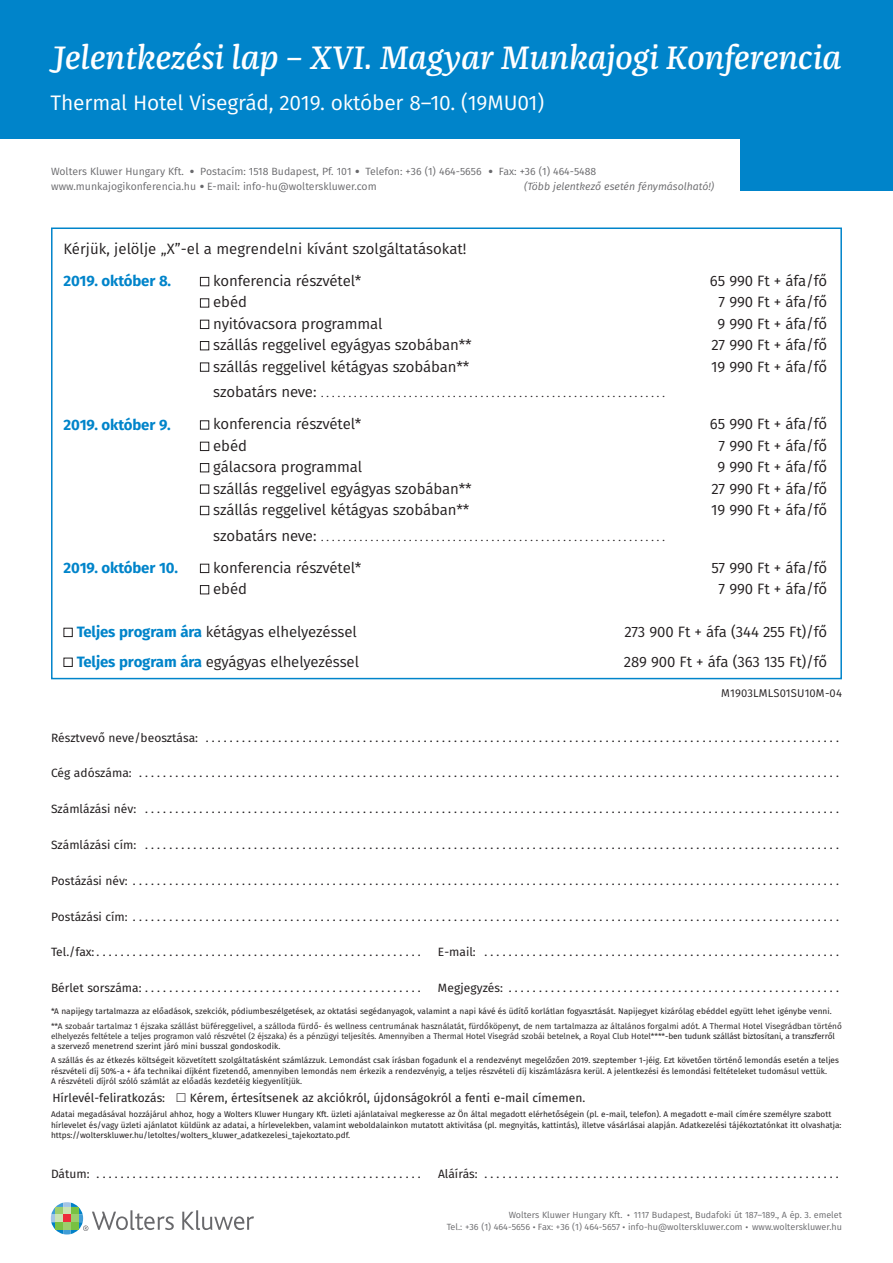
<style>
.page{position:relative;width:893px;height:1263px;background:#fff}
.page>*{position:absolute;margin:0;border:0;box-sizing:border-box;transform-origin:0 0}
.t1{font:italic 500 33.75px "Franziska Pro";color:#fff}
.t2{font:21px "Fira Sans";letter-spacing:-.01em;color:#fff}
.t3{font:15px "Fira Sans";letter-spacing:-.01em;color:#231f20}
.t4{font:300 15px "Fira Sans";color:#231f20}
.t5{font:700 15px "Fira Sans";letter-spacing:-.01em;color:#0084ca}
.t6{font:12px "Fira Sans";color:#231f20}
.t7{font:11.25px "Fira Sans";letter-spacing:.01em;color:#231f20}
.t8{font:10.5px/15px "Fira Sans";color:#69696c}
.t9{font:italic 10.5px "Fira Sans";color:#69696c}
.t10{font:9px/12px "Fira Sans";color:#69696c;text-align:right}
.t11{font:8.25px/10.2px "Fira Sans";color:#231f20}
.t12{font:8.25px/10.2px "Fira Sans";color:#231f20}
.s1{font-weight:900}
.s2{font-weight:400}
.s3{font-weight:700;color:#0084ca}
.s4{font-style:inherit}
</style>
<div class="page">
<div style="left:0;top:0;width:893px;height:190px;background:#0084ca"></div>
<div style="left:0;top:139px;width:739px;height:102px;background:#fff"></div>
<svg style="left:182px;top:1210px;width:72px;height:20px"></svg>
<svg style="left:51px;top:1202px;width:123px;height:32px"></svg>
<div style="left:200px;top:277px;width:9px;height:9px;border:1px solid #231f20"></div>
<div style="left:200px;top:298px;width:9px;height:9px;border:1px solid #231f20"></div>
<div style="left:200px;top:320px;width:9px;height:9px;border:1px solid #231f20"></div>
<div style="left:200px;top:341px;width:9px;height:9px;border:1px solid #231f20"></div>
<div style="left:200px;top:363px;width:9px;height:9px;border:1px solid #231f20"></div>
<div style="left:200px;top:420px;width:9px;height:9px;border:1px solid #231f20"></div>
<div style="left:200px;top:442px;width:9px;height:9px;border:1px solid #231f20"></div>
<div style="left:200px;top:463px;width:9px;height:9px;border:1px solid #231f20"></div>
<div style="left:200px;top:485px;width:9px;height:9px;border:1px solid #231f20"></div>
<div style="left:200px;top:506px;width:9px;height:9px;border:1px solid #231f20"></div>
<div style="left:200px;top:564px;width:9px;height:9px;border:1px solid #231f20"></div>
<div style="left:200px;top:585px;width:9px;height:9px;border:1px solid #231f20"></div>
<div style="left:64px;top:628px;width:9px;height:9px;border:1px solid #231f20"></div>
<div style="left:64px;top:658px;width:9px;height:9px;border:1px solid #231f20"></div>
<div style="left:51px;top:227px;width:791px;height:452px;border:2px solid #0084ca"></div>
<h1 class="t1" style="left:51px;top:36px;width:792px">Jelentkezési lap – XVI. Magyar Munkajogi Konferencia</h1>
<h2 class="t2" style="left:51px;top:87px;width:495px">Thermal Hotel Visegrád, 2019. október 8–10. (19MU01)</h2>
<p class="t8" style="left:51px;top:164px;width:547px">Wolters Kluwer Hungary Kft. <span class="s1">•</span> Postacím: 1518 Budapest, Pf. 101 <span class="s1">•</span> Telefon: +36 (1) 464-5656 <span class="s1">•</span> Fax: +36 (1) 464-5488 www.munkajogikonferencia.hu <span class="s1">•</span> E-mail: info-hu@wolterskluwer.com</p>
<p class="t9" style="left:524px;top:179px;width:192px">(Több jelentkező esetén fénymásolható!)</p>
<p class="t3" style="left:64px;top:238px;width:404px">Kérjük, jelölje „X”-el a megrendelni kívánt szolgáltatásokat!</p>
<p class="t5" style="left:64px;top:268px;width:109px">2019. október 8.</p>
<p class="t3" style="left:213px;top:270px;width:150px">konferencia részvétel*</p>
<p class="t3" style="left:710px;top:270px;width:119px">65 990 Ft + áfa/fő</p>
<p class="t3" style="left:213px;top:291px;width:35px">ebéd</p>
<p class="t3" style="left:719px;top:291px;width:110px">7 990 Ft + áfa/fő</p>
<p class="t3" style="left:213px;top:312px;width:171px">nyitóvacsora programmal</p>
<p class="t3" style="left:717px;top:312px;width:111px">9 990 Ft + áfa/fő</p>
<p class="t3" style="left:213px;top:334px;width:260px">szállás reggelivel egyágyas szobában**</p>
<p class="t3" style="left:711px;top:334px;width:117px">27 990 Ft + áfa/fő</p>
<p class="t3" style="left:213px;top:355px;width:258px">szállás reggelivel kétágyas szobában**</p>
<p class="t3" style="left:711px;top:355px;width:118px">19 990 Ft + áfa/fő</p>
<p class="t4" style="left:213px;top:382px;width:453px"><span class="s2">szobatárs neve:</span> ...............................................................</p>
<p class="t5" style="left:64px;top:412px;width:109px">2019. október 9.</p>
<p class="t3" style="left:213px;top:413px;width:150px">konferencia részvétel*</p>
<p class="t3" style="left:710px;top:413px;width:119px">65 990 Ft + áfa/fő</p>
<p class="t3" style="left:213px;top:434px;width:35px">ebéd</p>
<p class="t3" style="left:719px;top:434px;width:110px">7 990 Ft + áfa/fő</p>
<p class="t3" style="left:213px;top:456px;width:151px">gálacsora programmal</p>
<p class="t3" style="left:717px;top:456px;width:111px">9 990 Ft + áfa/fő</p>
<p class="t3" style="left:213px;top:477px;width:260px">szállás reggelivel egyágyas szobában**</p>
<p class="t3" style="left:711px;top:477px;width:117px">27 990 Ft + áfa/fő</p>
<p class="t3" style="left:213px;top:499px;width:258px">szállás reggelivel kétágyas szobában**</p>
<p class="t3" style="left:711px;top:499px;width:118px">19 990 Ft + áfa/fő</p>
<p class="t4" style="left:213px;top:525px;width:453px"><span class="s2">szobatárs neve:</span> ...............................................................</p>
<p class="t5" style="left:64px;top:555px;width:116px">2019. október 10.</p>
<p class="t3" style="left:213px;top:556px;width:150px">konferencia részvétel*</p>
<p class="t3" style="left:711px;top:556px;width:117px">57 990 Ft + áfa/fő</p>
<p class="t3" style="left:213px;top:578px;width:35px">ebéd</p>
<p class="t3" style="left:719px;top:578px;width:110px">7 990 Ft + áfa/fő</p>
<p class="t3" style="left:77px;top:620px;width:282px"><span class="s3">Teljes program ára</span> kétágyas elhelyezéssel</p>
<p class="t3" style="left:624px;top:620px;width:204px">273 900 Ft + áfa (344 255 Ft)/fő</p>
<p class="t3" style="left:77px;top:650px;width:284px"><span class="s3">Teljes program ára</span> egyágyas elhelyezéssel</p>
<p class="t3" style="left:624px;top:650px;width:205px">289 900 Ft + áfa (363 135 Ft)/fő</p>
<p class="t7" style="left:721px;top:685px;width:122px">M1903LMLS01SU10M-04</p>
<p class="t6" style="left:51px;top:728px;width:789px">Résztvevő neve/beosztása: . . . . . . . . . . . . . . . . . . . . . . . . . . . . . . . . . . . . . . . . . . . . . . . . . . . . . . . . . . . . . . . . . . . . . . . . . . . . . . . . . . . . . . . . . . . . . . . . . . . . . . . . .</p>
<p class="t6" style="left:51px;top:764px;width:789px">Cég adószáma: . . . . . . . . . . . . . . . . . . . . . . . . . . . . . . . . . . . . . . . . . . . . . . . . . . . . . . . . . . . . . . . . . . . . . . . . . . . . . . . . . . . . . . . . . . . . . . . . . . . . . . . . . . . . . . . . . . . .</p>
<p class="t6" style="left:51px;top:800px;width:789px">Számlázási név: . . . . . . . . . . . . . . . . . . . . . . . . . . . . . . . . . . . . . . . . . . . . . . . . . . . . . . . . . . . . . . . . . . . . . . . . . . . . . . . . . . . . . . . . . . . . . . . . . . . . . . . . . . . . . . . . . . .</p>
<p class="t6" style="left:51px;top:836px;width:789px">Számlázási cím: . . . . . . . . . . . . . . . . . . . . . . . . . . . . . . . . . . . . . . . . . . . . . . . . . . . . . . . . . . . . . . . . . . . . . . . . . . . . . . . . . . . . . . . . . . . . . . . . . . . . . . . . . . . . . . . . . . .</p>
<p class="t6" style="left:51px;top:871px;width:789px">Postázási név: . . . . . . . . . . . . . . . . . . . . . . . . . . . . . . . . . . . . . . . . . . . . . . . . . . . . . . . . . . . . . . . . . . . . . . . . . . . . . . . . . . . . . . . . . . . . . . . . . . . . . . . . . . . . . . . . . . . . .</p>
<p class="t6" style="left:51px;top:907px;width:789px">Postázási cím: . . . . . . . . . . . . . . . . . . . . . . . . . . . . . . . . . . . . . . . . . . . . . . . . . . . . . . . . . . . . . . . . . . . . . . . . . . . . . . . . . . . . . . . . . . . . . . . . . . . . . . . . . . . . . . . . . . . . .</p>
<p class="t6" style="left:51px;top:943px;width:365px">Tel./fax: . . . . . . . . . . . . . . . . . . . . . . . . . . . . . . . . . . . . . . . . . . . . . . . . . . . . .</p>
<p class="t6" style="left:438px;top:943px;width:402px">E-mail: . . . . . . . . . . . . . . . . . . . . . . . . . . . . . . . . . . . . . . . . . . . . . . . . . . . . . . . . . . .</p>
<p class="t6" style="left:51px;top:979px;width:365px">Bérlet sorszáma: . . . . . . . . . . . . . . . . . . . . . . . . . . . . . . . . . . . . . . . . . . . . .</p>
<p class="t6" style="left:438px;top:979px;width:402px">Megjegyzés: . . . . . . . . . . . . . . . . . . . . . . . . . . . . . . . . . . . . . . . . . . . . . . . . . . . . . . .</p>
<p class="t11" style="left:51px;top:1006px;width:781px">*A napijegy tartalmazza az előadások, szekciók, pódiumbeszélgetések, az oktatási segédanyagok, valamint a napi kávé és üdítő korlátlan fogyasztását. Napijegyet kizárólag ebéddel együtt lehet igénybe venni.</p>
<p class="t12" style="left:51px;top:1020px;width:792px">**A szobaár tartalmaz 1 éjszaka szállást büféreggelivel, a szálloda fürdő- és wellness centrumának használatát, fürdőköpenyt, de nem tartalmazza az általános forgalmi adót. A Thermal Hotel Visegrádban történő elhelyezés feltétele a teljes programon való részvétel (2 éjszaka) és a pénzügyi teljesítés. Amennyiben a Thermal Hotel Visegrád szobái betelnek, a Royal Club Hotel****<span class="s4">-ben tudunk szállást biztosítani, a transzferről<br>a szervező menetrend szerint járó mini busszal gondoskodik.</span></p>
<p class="t11" style="left:51px;top:1055px;width:789px">A szállás és az étkezés költségeit közvetített szolgáltatásként számlázzuk. Lemondást csak írásban fogadunk el a rendezvényt megelőzően 2019. szeptember 1-jéig. Ezt követően történő lemondás esetén a teljes részvételi díj 50%-a + áfa technikai díjként fizetendő, amennyiben lemondás nem érkezik a rendezvényig, a teljes részvételi díj kiszámlázásra kerül. A jelentkezési és lemondási feltételeket tudomásul vettük.<br>A részvételi díjról szóló számlát az előadás kezdetéig kiegyenlítjük.</p>
<p class="t6" style="left:52px;top:1089px;width:114px">Hírlevél-feliratkozás:</p>
<p class="t6" style="left:190px;top:1089px;width:396px">Kérem, értesítsenek az akciókról, újdonságokról a fenti e-mail címemen.</p>
<p class="t11" style="left:51px;top:1109px;width:792px">Adatai megadásával hozzájárul ahhoz, hogy a Wolters Kluwer Hungary Kft. üzleti ajánlataival megkeresse az Ön által megadott elérhetőségein (pl. e-mail, telefon). A megadott e-mail címére személyre szabott hírlevelet és/vagy üzleti ajánlatot küldünk az adatai, a hírlevelekben, valamint weboldalainkon mutatott aktivitása (pl. megnyitás, kattintás), illetve vásárlásai alapján. Adatkezelési tájékoztatónkat itt olvashatja: https://wolterskluwer.hu/letoltes/wolters_kluwer_adatkezelesi_tajekoztato.pdf.</p>
<p class="t6" style="left:51px;top:1164px;width:365px">Dátum: . . . . . . . . . . . . . . . . . . . . . . . . . . . . . . . . . . . . . . . . . . . . . . . . . . . . .</p>
<p class="t6" style="left:438px;top:1164px;width:402px">Aláírás: . . . . . . . . . . . . . . . . . . . . . . . . . . . . . . . . . . . . . . . . . . . . . . . . . . . . . . . . . . .</p>
<p class="t10" style="left:447px;top:1209px;width:397px">Wolters Kluwer Hungary Kft. <span class="s1">·</span> 1117 Budapest, Budafoki út 187–189., A ép. 3. emelet<br>Tel.: +36 (1) 464-5656 <span class="s1">·</span> Fax: +36 (1) 464-5657 <span class="s1">·</span> info-hu@wolterskluwer.com <span class="s1">·</span> www.wolterskluwer.hu</p>
</div>
